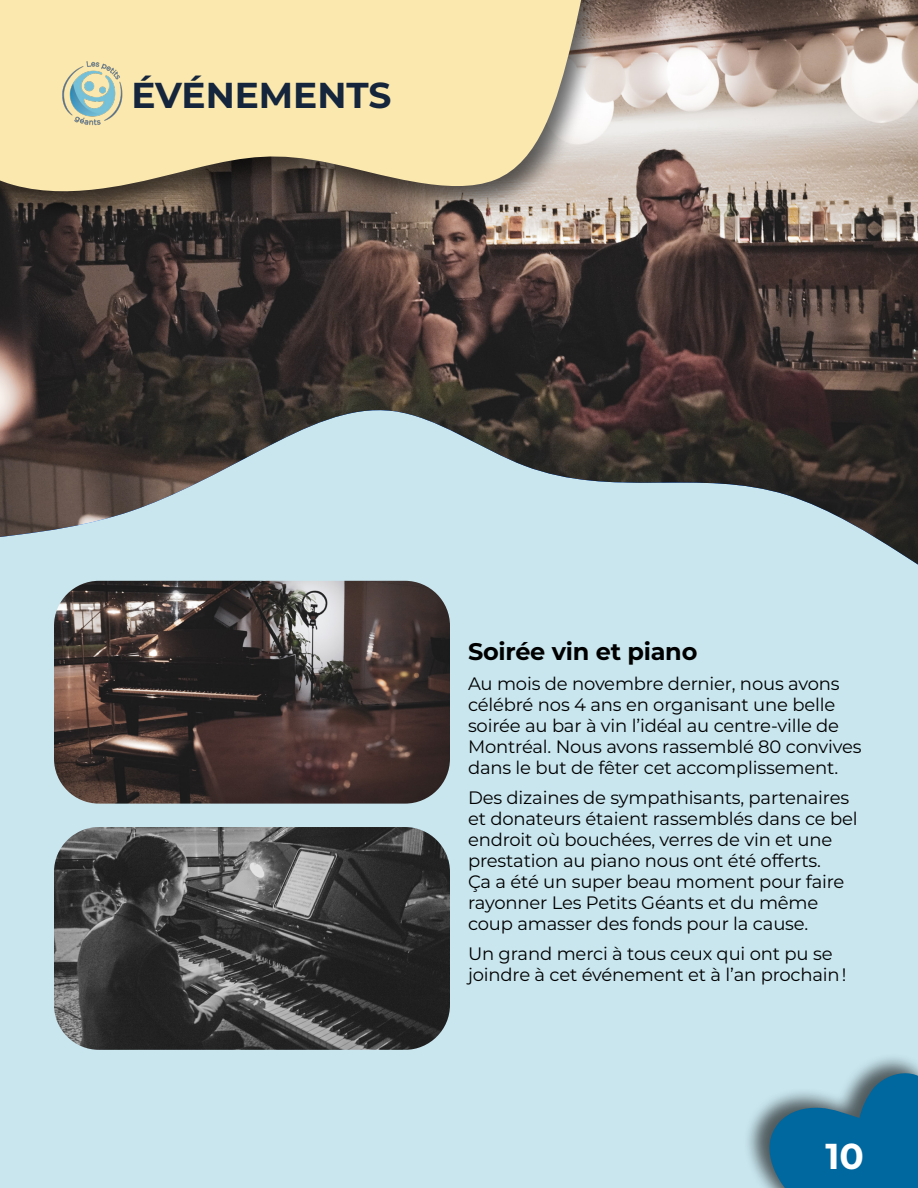
<style>
.page{position:relative;width:918px;height:1188px;background:#c9e6ef}
.page>*{position:absolute;margin:0;border:0;box-sizing:border-box;transform-origin:0 0}
.t1{font:700 36px "Montserrat";color:#15253b}
.t2{font:700 36px "Montserrat";color:#fff}
.t3{font:700 24px "Montserrat";letter-spacing:-.01em;color:#000}
.t4{font:18px/21px "Montserrat";letter-spacing:-.01em;color:#000}
</style>
<div class="page">
<img style="left:54px;top:827px;width:396px;height:223px">
<img style="left:54px;top:581px;width:396px;height:223px">
<img style="left:0;top:0;width:918px;height:565px">
<div style="left:0;top:0;width:617px;height:222px;background:#000;opacity:.6"></div>
<svg style="left:0;top:0;width:601px;height:202px;background:#e0d0a2"></svg>
<div style="left:743px;top:1053px;width:175px;height:135px;background:#000;opacity:.6"></div>
<svg style="left:757px;top:1066px;width:161px;height:122px"></svg>
<img style="left:54px;top:54px;width:77px;height:77px">
<h1 class="t1" style="left:131px;top:69px;width:262px">ÉVÉNEMENTS</h1>
<h2 class="t3" style="left:468px;top:634px;width:231px">Soirée vin et piano</h2>
<p class="t4" style="left:468px;top:672px;width:395px">Au mois de novembre dernier, nous avons célébré nos 4 ans en organisant une belle soirée au bar à vin l’idéal au centre-ville de Montréal. Nous avons rassemblé 80 convives dans le but de fêter cet accomplissement.</p>
<p class="t4" style="left:468px;top:786px;width:391px">Des dizaines de sympathisants, partenaires et donateurs étaient rassemblés dans ce bel endroit où bouchées, verres de vin et une prestation au piano nous ont été offerts.<br>Ça a été un super beau moment pour faire rayonner Les Petits Géants et du même coup amasser des fonds pour la cause.</p>
<p class="t4" style="left:468px;top:942px;width:380px">Un grand merci à tous ceux qui ont pu se joindre à cet événement et à l’an prochain !</p>
<h1 class="t2" style="left:825px;top:1130px;width:40px">10</h1>
</div>
